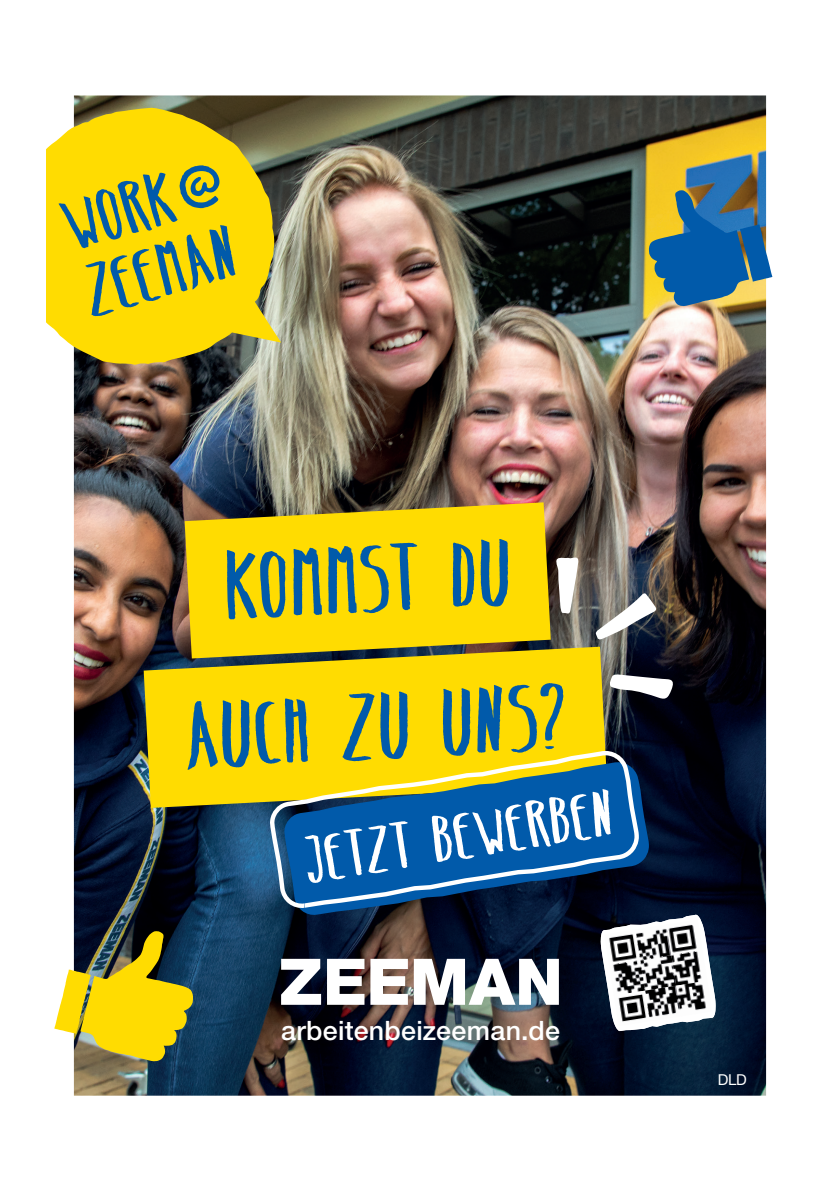
<style>
.page{position:relative;width:840px;height:1191px;background:#fff}
.page>*{position:absolute;margin:0;border:0;box-sizing:border-box;transform-origin:0 0}
.t1{font:700 93.6px/147px "Belta";color:#015aaa;text-align:center}
.t2{font:700 73.8px "Belta";color:#015aaa}
.t3{font:700 65px "Belta";color:#fff}
.t4{font:500 26.8px "Helvetica Neue LT Std";letter-spacing:.01em;color:#fff}
.t5{font:15px "Helvetica Neue LT Std";color:#fff}
</style>
<div class="page">
<img style="left:74px;top:95px;width:691px;height:1000px">
<svg style="left:600px;top:914px;width:115px;height:117px"></svg>
<img style="left:604px;top:929px;width:31px;height:36px">
<img style="left:635px;top:924px;width:31px;height:36px">
<img style="left:666px;top:919px;width:36px;height:36px">
<img style="left:608px;top:960px;width:31px;height:35px">
<img style="left:639px;top:955px;width:32px;height:35px">
<img style="left:671px;top:950px;width:36px;height:35px">
<img style="left:613px;top:990px;width:36px;height:36px">
<img style="left:644px;top:985px;width:36px;height:36px">
<img style="left:675px;top:980px;width:36px;height:36px">
<svg style="left:46px;top:108px;width:228px;height:257px;background:#cdb728"></svg>
<svg style="left:281px;top:958px;width:40px;height:46px"></svg>
<svg style="left:327px;top:958px;width:37px;height:46px"></svg>
<svg style="left:370px;top:958px;width:37px;height:46px"></svg>
<svg style="left:413px;top:958px;width:145px;height:46px"></svg>
<svg style="left:54px;top:931px;width:139px;height:130px;background:#b0a436"></svg>
<svg style="left:648px;top:190px;width:124px;height:116px;background:#547f8b"></svg>
<svg style="left:59px;top:165px;width:222px;height:177px;background:#e1cb16"></svg>
<img style="left:73px;top:426px;width:618px;height:145px">
<img style="left:73px;top:571px;width:674px;height:312px">
<svg style="left:284px;top:762px;width:364px;height:153px;background:#061d3c"></svg>
<svg style="left:270px;top:748px;width:370px;height:162px;background:#45747a"></svg>
<h2 class="t2" style="left:74px;top:252px;width:159px;rotate:-16deg">zeeman</h2>
<h1 class="t1" style="left:174px;top:514px;width:384px;rotate:-3deg">KOMMST DU<br>AUCH ZU UNS?</h1>
<h3 class="t3" style="left:300px;top:824px;width:314px;rotate:-9deg">JETZT BEWERBEN</h3>
<p class="t4" style="left:281px;top:1014px;width:280px">arbeitenbeizeeman.de</p>
<p class="t5" style="left:717px;top:1070px;width:31px">DLD</p>
</div>
